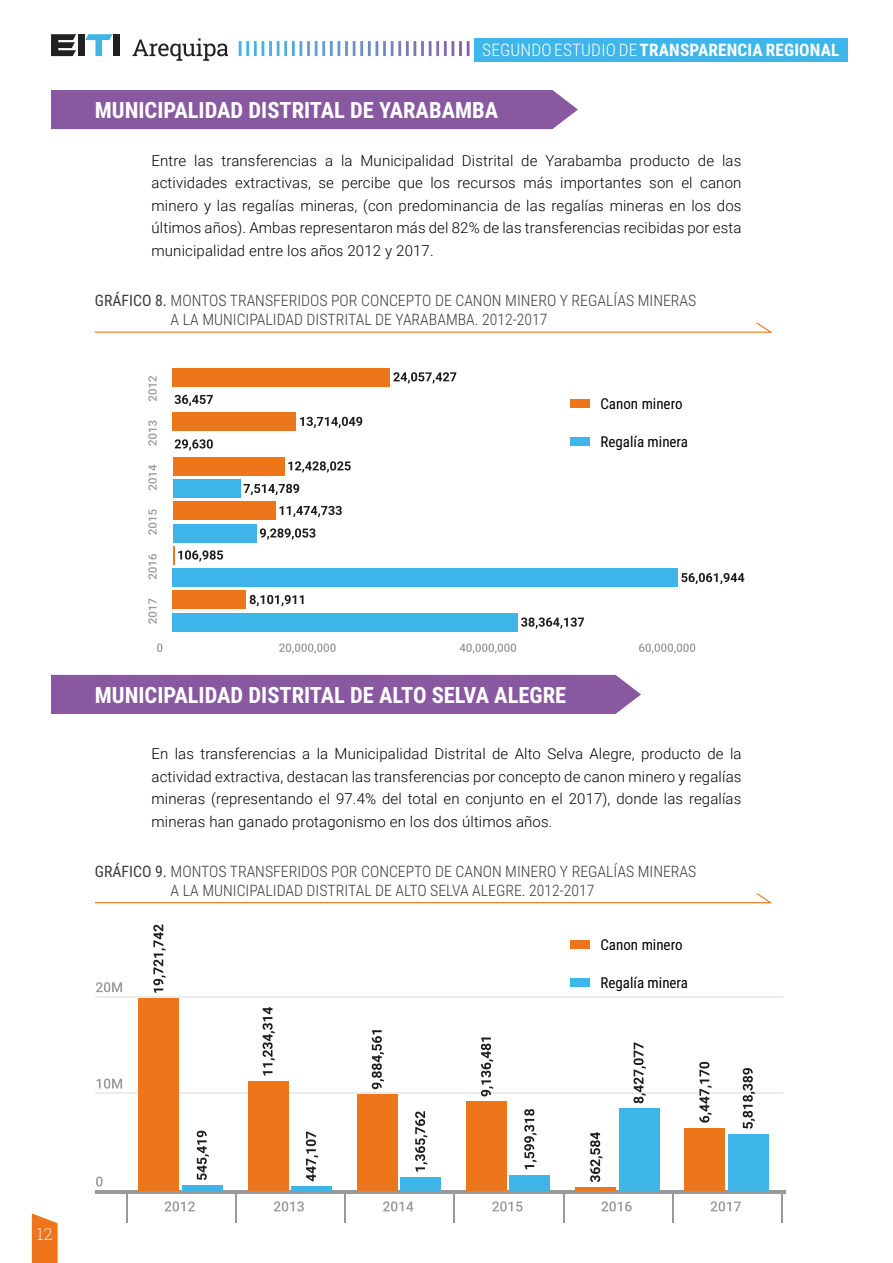
<style>
.page{position:relative;width:893px;height:1263px;background:#fff}
.page>*{position:absolute;margin:0;border:0;box-sizing:border-box;transform-origin:0 0}
.t1{font:700 22.5px "Roboto Condensed";color:#fff}
.t2{font:700 17.25px "Roboto Condensed";letter-spacing:.01em;color:#fff}
.t3{font:300 16.5px "Roboto Slab";color:#e3e3e3}
.t4{font:300 15.75px/18.9px "Roboto Condensed";color:#3c3c3b}
.t5{font:300 15px/22.5px "Roboto";letter-spacing:.01em;color:#000;text-align:justify}
.t6{font:15px "Roboto Condensed";color:#000}
.s1{font-weight:300}
.s2{font-weight:400}
</style>
<div class="page">
<svg style="left:32px;top:1213px;width:26px;height:50px"></svg>
<svg style="left:467px;top:41px;width:2px;height:15px"></svg>
<hr style="left:459px;top:41px;width:3px;height:15px;background:#8563a8">
<hr style="left:451px;top:41px;width:3px;height:15px;background:#8266aa">
<hr style="left:444px;top:41px;width:3px;height:15px;background:#826aad">
<hr style="left:436px;top:41px;width:3px;height:15px;background:#816daf">
<svg style="left:429px;top:41px;width:2px;height:15px"></svg>
<hr style="left:421px;top:41px;width:3px;height:15px;background:#7e74b4">
<hr style="left:413px;top:41px;width:3px;height:15px;background:#7d77b6">
<hr style="left:406px;top:41px;width:3px;height:15px;background:#7a7ab9">
<hr style="left:398px;top:41px;width:3px;height:15px;background:#797dbb">
<svg style="left:391px;top:41px;width:2px;height:15px"></svg>
<hr style="left:383px;top:41px;width:3px;height:15px;background:#7485c1">
<hr style="left:375px;top:41px;width:3px;height:15px;background:#7388c4">
<hr style="left:368px;top:41px;width:3px;height:15px;background:#728bc6">
<hr style="left:360px;top:41px;width:3px;height:15px;background:#6e8ec8">
<svg style="left:353px;top:41px;width:2px;height:15px"></svg>
<hr style="left:345px;top:41px;width:3px;height:15px;background:#6c94cd">
<hr style="left:337px;top:41px;width:3px;height:15px;background:#6896cf">
<hr style="left:330px;top:41px;width:3px;height:15px;background:#6699d1">
<hr style="left:322px;top:41px;width:3px;height:15px;background:#659cd3">
<hr style="left:315px;top:41px;width:3px;height:15px;background:#609ed5">
<hr style="left:307px;top:41px;width:3px;height:15px;background:#5fa0d7">
<hr style="left:299px;top:41px;width:3px;height:15px;background:#5da3da">
<hr style="left:292px;top:41px;width:3px;height:15px;background:#58a5db">
<hr style="left:284px;top:41px;width:3px;height:15px;background:#55a9de">
<hr style="left:277px;top:41px;width:3px;height:15px;background:#53abe0">
<hr style="left:269px;top:41px;width:3px;height:15px;background:#4dade2">
<svg style="left:262px;top:41px;width:2px;height:15px"></svg>
<hr style="left:254px;top:41px;width:3px;height:15px;background:#48b2e6">
<hr style="left:246px;top:41px;width:3px;height:15px;background:#41b4e8">
<hr style="left:239px;top:41px;width:3px;height:15px;background:#3eb6e9">
<div style="left:474px;top:38px;width:373px;height:23px;background:#3eb6e9"></div>
<svg style="left:133px;top:38px;width:95px;height:23px"></svg>
<svg style="left:85px;top:34px;width:28px;height:22px"></svg>
<svg style="left:51px;top:34px;width:25px;height:22px"></svg>
<div style="left:78px;top:34px;width:7px;height:22px;background:#212121"></div>
<div style="left:114px;top:34px;width:6px;height:22px;background:#212121"></div>
<svg style="left:148px;top:376px;width:9px;height:25px"></svg>
<svg style="left:148px;top:421px;width:9px;height:25px"></svg>
<svg style="left:148px;top:465px;width:9px;height:25px"></svg>
<svg style="left:148px;top:509px;width:9px;height:26px"></svg>
<svg style="left:148px;top:554px;width:9px;height:25px"></svg>
<svg style="left:148px;top:598px;width:9px;height:26px"></svg>
<svg style="left:157px;top:643px;width:5px;height:9px"></svg>
<svg style="left:279px;top:643px;width:57px;height:11px"></svg>
<svg style="left:460px;top:643px;width:56px;height:11px"></svg>
<svg style="left:639px;top:643px;width:56px;height:11px"></svg>
<div style="left:173px;top:368px;width:217px;height:18px;background:#ed751a"></div>
<svg style="left:393px;top:372px;width:63px;height:12px"></svg>
<svg style="left:175px;top:395px;width:38px;height:11px"></svg>
<div style="left:173px;top:413px;width:123px;height:18px;background:#ed751a"></div>
<svg style="left:300px;top:417px;width:62px;height:11px"></svg>
<svg style="left:175px;top:439px;width:38px;height:12px"></svg>
<div style="left:173px;top:457px;width:111px;height:18px;background:#ed751a"></div>
<div style="left:173px;top:480px;width:67px;height:18px;background:#3db5e8"></div>
<svg style="left:288px;top:461px;width:63px;height:12px"></svg>
<svg style="left:244px;top:484px;width:55px;height:11px"></svg>
<div style="left:173px;top:502px;width:103px;height:18px;background:#ed751a"></div>
<div style="left:173px;top:524px;width:83px;height:18px;background:#3db5e8"></div>
<svg style="left:279px;top:506px;width:63px;height:11px"></svg>
<svg style="left:260px;top:528px;width:55px;height:12px"></svg>
<div style="left:173px;top:569px;width:505px;height:18px;background:#3db5e8"></div>
<svg style="left:173px;top:546px;width:50px;height:18px"></svg>
<svg style="left:681px;top:573px;width:63px;height:11px"></svg>
<div style="left:173px;top:591px;width:73px;height:18px;background:#ed751a"></div>
<div style="left:173px;top:613px;width:345px;height:18px;background:#3db5e8"></div>
<svg style="left:250px;top:595px;width:53px;height:11px"></svg>
<svg style="left:521px;top:617px;width:63px;height:12px"></svg>
<div style="left:51px;top:90px;width:527px;height:39px;background:#8858a0"></div>
<div style="left:51px;top:675px;width:590px;height:39px;background:#8858a0"></div>
<svg style="left:94px;top:322px;width:679px;height:11px"></svg>
<svg style="left:94px;top:893px;width:679px;height:11px"></svg>
<div style="left:570px;top:399px;width:20px;height:8px;background:#ee751c"></div>
<div style="left:570px;top:438px;width:20px;height:8px;background:#3eb6e9"></div>
<div style="left:570px;top:940px;width:20px;height:8px;background:#ee751c"></div>
<div style="left:570px;top:978px;width:20px;height:9px;background:#3eb6e9"></div>
<svg style="left:96px;top:982px;width:26px;height:10px"></svg>
<svg style="left:97px;top:1078px;width:25px;height:10px"></svg>
<svg style="left:96px;top:1176px;width:7px;height:10px"></svg>
<hr style="left:95px;top:996px;width:688px;height:2px;background:#ebebeb">
<hr style="left:95px;top:1092px;width:688px;height:2px;background:#ebebeb">
<svg style="left:165px;top:1201px;width:30px;height:10px"></svg>
<svg style="left:274px;top:1201px;width:30px;height:10px"></svg>
<svg style="left:383px;top:1201px;width:30px;height:10px"></svg>
<svg style="left:492px;top:1201px;width:30px;height:10px"></svg>
<svg style="left:601px;top:1201px;width:31px;height:10px"></svg>
<svg style="left:711px;top:1201px;width:30px;height:10px"></svg>
<svg style="left:95px;top:1190px;width:691px;height:4px;background:#989894"></svg>
<hr style="left:126px;top:1190px;width:2px;height:32px;background:#999">
<hr style="left:235px;top:1190px;width:2px;height:32px;background:#999">
<hr style="left:344px;top:1190px;width:2px;height:32px;background:#999">
<hr style="left:454px;top:1190px;width:1px;height:32px;background:#999">
<hr style="left:563px;top:1190px;width:1px;height:32px;background:#999">
<hr style="left:672px;top:1190px;width:1px;height:32px;background:#999">
<hr style="left:781px;top:1190px;width:2px;height:32px;background:#999">
<div style="left:139px;top:998px;width:40px;height:192px;background:#ed751a"></div>
<div style="left:182px;top:1185px;width:40px;height:5px;background:#3db5e8"></div>
<div style="left:248px;top:1081px;width:40px;height:109px;background:#ed751a"></div>
<hr style="left:291px;top:1186px;width:40px;height:4px;background:#3db5e8">
<div style="left:357px;top:1094px;width:40px;height:96px;background:#ed751a"></div>
<div style="left:401px;top:1177px;width:40px;height:13px;background:#3db5e8"></div>
<div style="left:466px;top:1101px;width:40px;height:89px;background:#ed751a"></div>
<div style="left:510px;top:1175px;width:40px;height:15px;background:#3db5e8"></div>
<hr style="left:576px;top:1187px;width:40px;height:3px;background:#ed751a">
<div style="left:619px;top:1108px;width:40px;height:82px;background:#3db5e8"></div>
<div style="left:685px;top:1128px;width:40px;height:62px;background:#ed751a"></div>
<div style="left:728px;top:1134px;width:40px;height:56px;background:#3db5e8"></div>
<svg style="left:153px;top:924px;width:13px;height:69px"></svg>
<svg style="left:197px;top:1131px;width:12px;height:49px"></svg>
<svg style="left:263px;top:1007px;width:12px;height:68px"></svg>
<svg style="left:306px;top:1131px;width:12px;height:50px"></svg>
<svg style="left:372px;top:1030px;width:12px;height:59px"></svg>
<svg style="left:415px;top:1111px;width:12px;height:60px"></svg>
<svg style="left:481px;top:1037px;width:12px;height:59px"></svg>
<svg style="left:524px;top:1109px;width:13px;height:60px"></svg>
<svg style="left:590px;top:1132px;width:12px;height:50px"></svg>
<svg style="left:633px;top:1042px;width:13px;height:61px"></svg>
<svg style="left:699px;top:1062px;width:13px;height:60px"></svg>
<svg style="left:743px;top:1068px;width:12px;height:61px"></svg>
<p class="t2" style="left:482px;top:38px;width:359px"><span class="s1">SEGUNDO ESTUDIO DE</span> TRANSPARENCIA REGIONAL</p>
<h1 class="t1" style="left:95px;top:94px;width:405px">MUNICIPALIDAD DISTRITAL DE YARABAMBA</h1>
<p class="t5" style="left:151px;top:149px;width:591px">Entre las transferencias a la Municipalidad Distrital de Yarabamba producto de las actividades extractivas, se percibe que los recursos más importantes son el canon minero y las regalías mineras, (con predominancia de las regalías mineras en los dos últimos años). Ambas representaron más del 82% de las transferencias recibidas por esta municipalidad entre los años 2012 y 2017.</p>
<p class="t4" style="left:171px;top:291px;width:527px;text-indent:-76px"><span class="s2">GRÁFICO 8.</span> MONTOS TRANSFERIDOS POR CONCEPTO DE CANON MINERO Y REGALÍAS MINERAS<br>A LA MUNICIPALIDAD DISTRITAL DE YARABAMBA. 2012-2017</p>
<p class="t6" style="left:600px;top:393px;width:84px">Canon minero</p>
<p class="t6" style="left:600px;top:432px;width:89px">Regalía minera</p>
<h1 class="t1" style="left:95px;top:679px;width:473px">MUNICIPALIDAD DISTRITAL DE ALTO SELVA ALEGRE</h1>
<p class="t5" style="left:151px;top:742px;width:592px">En las transferencias a la Municipalidad Distrital de Alto Selva Alegre, producto de la actividad extractiva, destacan las transferencias por concepto de canon minero y regalías mineras (representando el 97.4% del total en conjunto en el 2017), donde las regalías mineras han ganado protagonismo en los dos últimos años.</p>
<p class="t4" style="left:171px;top:861px;width:527px;text-indent:-76px"><span class="s2">GRÁFICO 9.</span> MONTOS TRANSFERIDOS POR CONCEPTO DE CANON MINERO Y REGALÍAS MINERAS<br>A LA MUNICIPALIDAD DISTRITAL DE ALTO SELVA ALEGRE. 2012-2017</p>
<p class="t6" style="left:600px;top:934px;width:84px">Canon minero</p>
<p class="t6" style="left:600px;top:972px;width:89px">Regalía minera</p>
<p class="t3" style="left:37px;top:1222px;width:17px">12</p>
</div>
